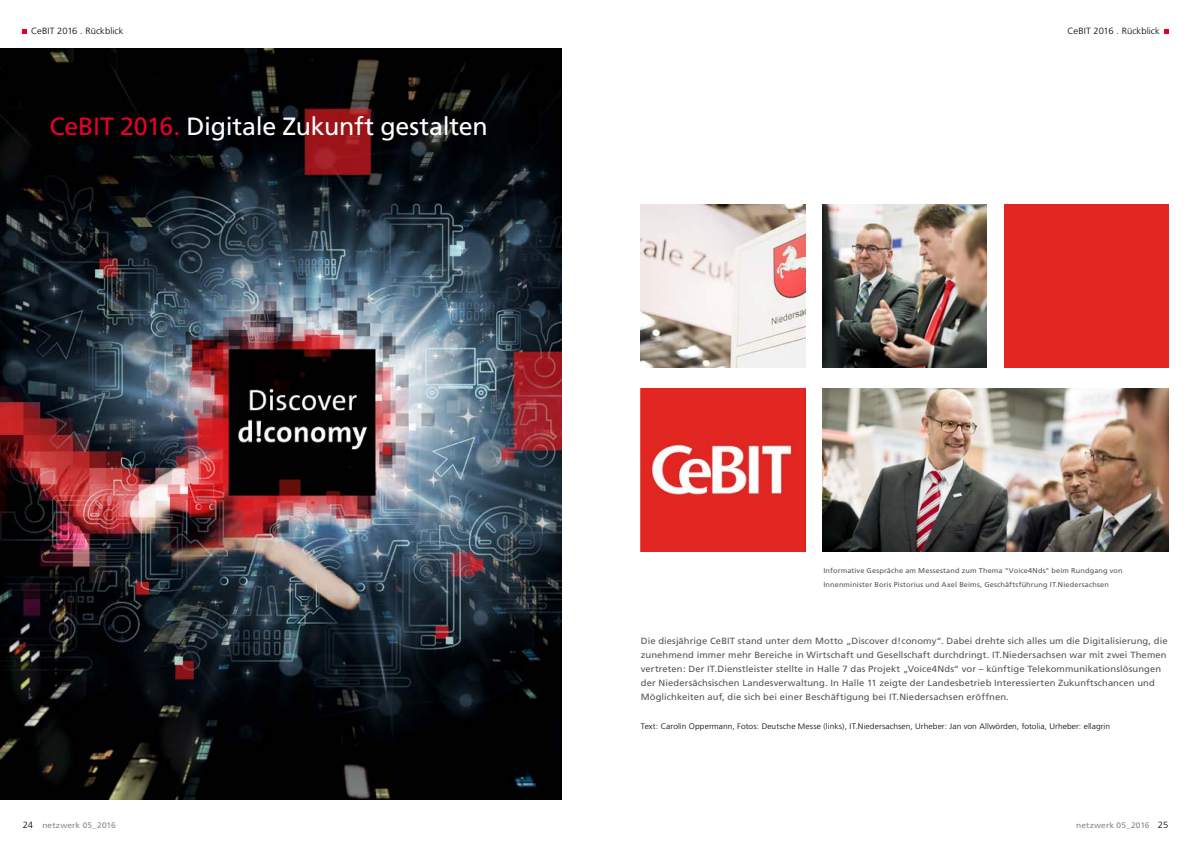
<style>
.page{position:relative;width:1191px;height:842px;background:#fff}
.page>*{position:absolute;margin:0;border:0;box-sizing:border-box;transform-origin:0 0}
.t1{font:25px "Frutiger";letter-spacing:-.01em;color:#fff}
.t2{font:9px/14.2px "Frutiger";letter-spacing:.01em;color:#565655;scale:1.05 1}
.t3{font:300 9px "Frutiger";color:#000;scale:1.05 1}
.t4{font:300 8px "Frutiger";letter-spacing:.01em;color:#000;scale:1.05 1}
.t5{font:8px "Frutiger";letter-spacing:.015em;color:#868786;scale:1.05 1}
.t6{font:7px/14.2px "Frutiger";letter-spacing:.02em;color:#565655;scale:1.05 1}
.s1{color:#e4002b}
.s2{font-weight:300;font-size:9px;color:#000}
</style>
<div class="page">
<img style="left:0;top:48px;width:561px;height:751px">
<img style="left:641px;top:204px;width:164px;height:164px">
<img style="left:822px;top:204px;width:165px;height:164px">
<div style="left:1003px;top:204px;width:165px;height:164px;background:#e42622"></div>
<img style="left:822px;top:388px;width:346px;height:164px">
<svg style="left:23px;top:29px;width:4px;height:5px"></svg>
<svg style="left:1164px;top:29px;width:4px;height:5px"></svg>
<img style="left:641px;top:388px;width:164px;height:164px">
<p class="t3" style="left:31px;top:26px;width:89px">CeBIT 2016 . Rückblick</p>
<p class="t3" style="left:1067px;top:26px;width:89px">CeBIT 2016 . Rückblick</p>
<h1 class="t1" style="left:49px;top:111px;width:440px"><span class="s1">CeBIT 2016.</span> Digitale Zukunft gestalten</h1>
<p class="t6" style="left:823px;top:563px;width:286px">Informative Gespräche am Messestand zum Thema "Voice4Nds" beim Rundgang von<br>Innenminister Boris Pistorius und Axel Beims, Geschäftsführung IT.Niedersachsen</p>
<p class="t2" style="left:641px;top:633px;width:503px">Die diesjährige CeBIT stand unter dem Motto „Discover d!conomy“. Dabei drehte sich alles um die Digitalisierung, die zunehmend immer mehr Bereiche in Wirtschaft und Gesellschaft durchdringt. IT.Niedersachsen war mit zwei Themen vertreten: Der IT.Dienstleister stellte in Halle 7 das Projekt „Voice4Nds“ vor – künftige Telekommunikationslösungen der Niedersächsischen Landesverwaltung. In Halle 11 zeigte der Landesbetrieb Interessierten Zukunftschancen und Möglichkeiten auf, die sich bei einer Beschäftigung bei IT.Niedersachsen eröffnen.</p>
<p class="t4" style="left:641px;top:722px;width:448px">Text: Carolin Oppermann, Fotos: Deutsche Messe (links), IT.Niedersachsen, Urheber: Jan von Allwörden, fotolia, Urheber: ellagrin</p>
<p class="t5" style="left:23px;top:820px;width:90px"><span class="s2">24</span> netzwerk 05_2016</p>
<p class="t5" style="left:1076px;top:820px;width:89px">netzwerk 05_2016 <span class="s2">25</span></p>
</div>
